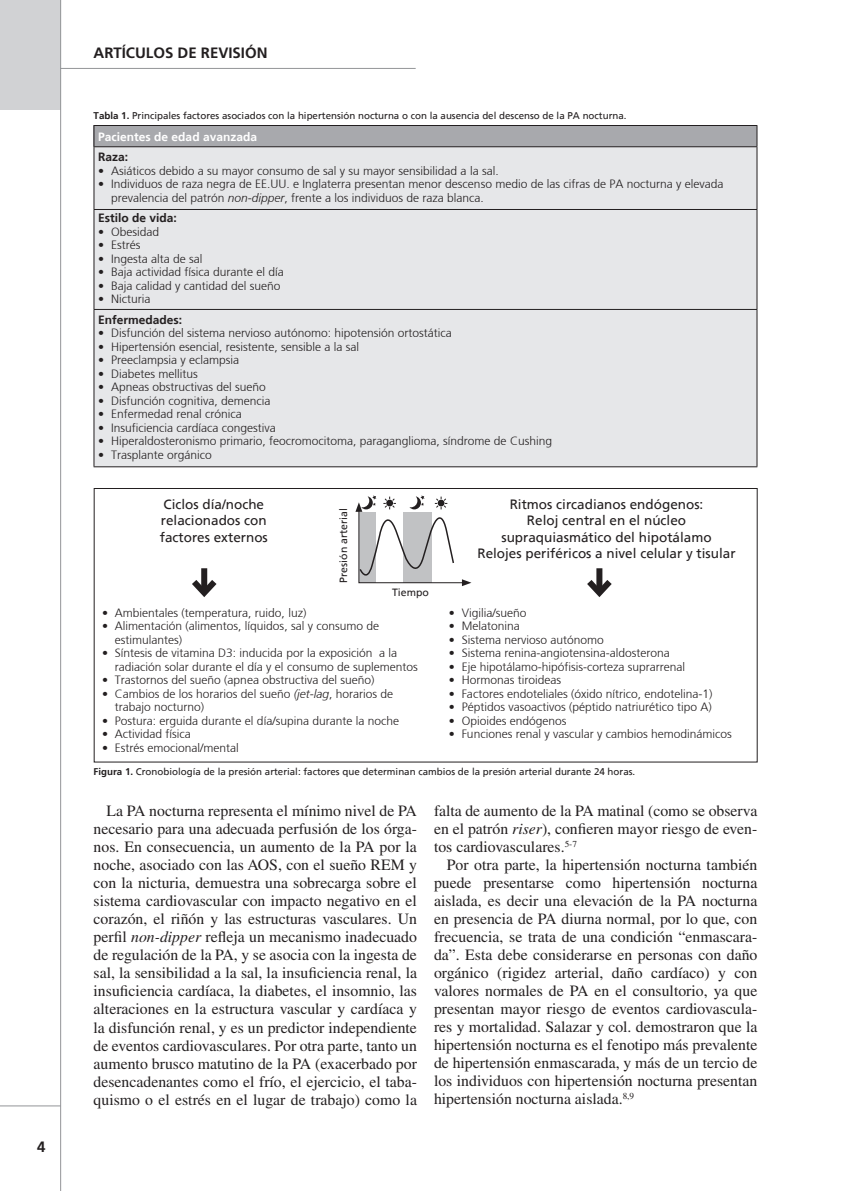
<style>
.page{position:relative;width:851px;height:1191px;background:#fff}
.page>*{position:absolute;margin:0;border:0;box-sizing:border-box;transform-origin:0 0}
.Texto{font:15.75px/18px "Times LT Std";color:#231f20;text-align:justify}
.t1{font:700 15px "Frutiger LT Std";color:#231f20}
.t2{font:13.5px/16.5px "Frutiger";color:#231f20}
.t3{font:300 12px/13.5px "Frutiger";color:#231f20}
.cuadros_textos{font:700 12px "Frutiger";color:#231f20}
.cuadros_textos-2{font:700 12px "Frutiger";color:#fff}
.t4{font:10.5px "Frutiger";color:#231f20}
.Epigrafe{font:9.75px "Frutiger";color:#231f20}
.s1{font-weight:700}
.s2{font-style:italic}
</style>
<div class="page">
<div style="left:0;top:0;width:60px;height:109px;background:#d1d2d4"></div>
<hr style="left:60px;top:68px;width:355px;height:1px;background:#939598">
<hr style="left:60px;top:0;width:1px;height:1191px;background:#939598">
<hr style="left:0;top:1105px;width:61px;height:1px;background:#939598">
<div style="left:94px;top:125px;width:662px;height:22px;background:#a8a9ad"></div>
<div style="left:95px;top:147px;width:661px;height:319px;background:#e6e7e9"></div>
<hr style="left:94px;top:125px;width:663px;height:1px;background:#231f20">
<hr style="left:94px;top:146px;width:663px;height:1px;background:#231f20">
<hr style="left:94px;top:209px;width:663px;height:1px;background:#231f20">
<hr style="left:94px;top:309px;width:663px;height:1px;background:#231f20">
<hr style="left:94px;top:466px;width:663px;height:1px;background:#231f20">
<svg style="left:94px;top:126px;width:1px;height:20px"></svg>
<hr style="left:94px;top:147px;width:1px;height:62px;background:#231f20">
<hr style="left:94px;top:210px;width:1px;height:99px;background:#231f20">
<hr style="left:94px;top:310px;width:1px;height:156px;background:#231f20">
<svg style="left:756px;top:126px;width:1px;height:20px"></svg>
<hr style="left:756px;top:147px;width:1px;height:62px;background:#231f20">
<hr style="left:756px;top:210px;width:1px;height:99px;background:#231f20">
<hr style="left:756px;top:310px;width:1px;height:156px;background:#231f20">
<div style="left:94px;top:488px;width:663px;height:274px;border:1px solid #231f20"></div>
<div style="left:201px;top:568px;width:6px;height:25px;background:#231f20"></div>
<svg style="left:192px;top:573px;width:25px;height:24px"></svg>
<div style="left:596px;top:568px;width:6px;height:25px;background:#231f20"></div>
<svg style="left:587px;top:573px;width:25px;height:24px"></svg>
<svg style="left:355px;top:495px;width:116px;height:91px"></svg>
<p class="t1" style="left:37px;top:1137px;width:10px">4</p>
<p class="t1" style="left:94px;top:44px;width:175px">ARTÍCULOS DE REVISIÓN</p>
<p class="Epigrafe" style="left:94px;top:110px;width:534px"><span class="s1">Tabla 1.</span> Principales factores asociados con la hipertensión nocturna o con la ausencia del descenso de la PA nocturna.</p>
<p class="cuadros_textos-2" style="left:98px;top:130px;width:160px">Pacientes de edad avanzada</p>
<p class="cuadros_textos" style="left:98px;top:150px;width:32px">Raza:</p>
<p class="t3" style="left:98px;top:164px;width:402px">• Asiáticos debido a su mayor consumo de sal y su mayor sensibilidad a la sal.</p>
<p class="t3" style="left:111px;top:177px;width:614px;text-indent:-13px">• Individuos de raza negra de EE.UU. e Inglaterra presentan menor descenso medio de las cifras de PA nocturna y elevada prevalencia del patrón <span class="s2">non-dipper</span>, frente a los individuos de raza blanca.</p>
<p class="cuadros_textos" style="left:98px;top:211px;width:80px">Estilo de vida:</p>
<p class="t3" style="left:98px;top:225px;width:62px">• Obesidad</p>
<p class="t3" style="left:98px;top:238px;width:44px">• Estrés</p>
<p class="t3" style="left:98px;top:252px;width:106px">• Ingesta alta de sal</p>
<p class="t3" style="left:98px;top:265px;width:187px">• Baja actividad física durante el día</p>
<p class="t3" style="left:98px;top:279px;width:184px">• Baja calidad y cantidad del sueño</p>
<p class="t3" style="left:98px;top:292px;width:54px">• Nicturia</p>
<p class="cuadros_textos" style="left:98px;top:313px;width:86px">Enfermedades:</p>
<p class="t3" style="left:98px;top:326px;width:355px">• Disfunción del sistema nervioso autónomo: hipotensión ortostática</p>
<p class="t3" style="left:98px;top:340px;width:262px">• Hipertensión esencial, resistente, sensible a la sal</p>
<p class="t3" style="left:98px;top:353px;width:142px">• Preeclampsia y eclampsia</p>
<p class="t3" style="left:98px;top:367px;width:101px">• Diabetes mellitus</p>
<p class="t3" style="left:98px;top:380px;width:169px">• Apneas obstructivas del sueño</p>
<p class="t3" style="left:98px;top:394px;width:174px">• Disfunción cognitiva, demencia</p>
<p class="t3" style="left:98px;top:407px;width:145px">• Enfermedad renal crónica</p>
<p class="t3" style="left:98px;top:421px;width:179px">• Insuficiencia cardíaca congestiva</p>
<p class="t3" style="left:98px;top:434px;width:455px">• Hiperaldosteronismo primario, feocromocitoma, paraganglioma, síndrome de Cushing</p>
<p class="t3" style="left:98px;top:448px;width:115px">• Trasplante orgánico</p>
<p class="t2" style="left:160px;top:495px;width:110px">Ciclos día/noche relacionados con factores externos</p>
<p class="t4" style="left:337px;top:582px;width:76px;rotate:-90deg">Presión arterial</p>
<p class="t4" style="left:392px;top:586px;width:38px">Tiempo</p>
<p class="t3" style="left:102px;top:606px;width:206px">• Ambientales (temperatura, ruido, luz)</p>
<p class="t3" style="left:115px;top:619px;width:266px;text-indent:-13px">• Alimentación (alimentos, líquidos, sal y consumo de estimulantes)</p>
<p class="t3" style="left:115px;top:646px;width:304px;text-indent:-13px">• Síntesis de vitamina D3: inducida por la exposición a la radiación solar durante el día y el consumo de suplementos</p>
<p class="t3" style="left:102px;top:673px;width:274px">• Trastornos del sueño (apnea obstructiva del sueño)</p>
<p class="t3" style="left:115px;top:687px;width:280px;text-indent:-13px">• Cambios de los horarios del sueño <span class="s2">(jet-lag</span>, horarios de trabajo nocturno)</p>
<p class="t3" style="left:102px;top:714px;width:298px">• Postura: erguida durante el día/supina durante la noche</p>
<p class="t3" style="left:102px;top:727px;width:90px">• Actividad física</p>
<p class="t3" style="left:102px;top:741px;width:138px">• Estrés emocional/mental</p>
<p class="t2" style="left:509px;top:495px;width:195px">Ritmos circadianos endógenos:</p>
<p class="t2" style="left:501px;top:512px;width:212px;text-align:center">Reloj central en el núcleo supraquiasmático del hipotálamo</p>
<p class="t2" style="left:477px;top:545px;width:260px">Relojes periféricos a nivel celular y tisular</p>
<p class="t3" style="left:449px;top:606px;width:79px">• Vigilia/sueño</p>
<p class="t3" style="left:449px;top:619px;width:72px">• Melatonina</p>
<p class="t3" style="left:449px;top:633px;width:156px">• Sistema nervioso autónomo</p>
<p class="t3" style="left:449px;top:646px;width:222px">• Sistema renina-angiotensina-aldosterona</p>
<p class="t3" style="left:449px;top:660px;width:238px">• Eje hipotálamo-hipófisis-corteza suprarrenal</p>
<p class="t3" style="left:449px;top:673px;width:114px">• Hormonas tiroideas</p>
<p class="t3" style="left:449px;top:687px;width:265px">• Factores endoteliales (óxido nítrico, endotelina-1)</p>
<p class="t3" style="left:449px;top:700px;width:264px">• Péptidos vasoactivos (péptido natriurético tipo A)</p>
<p class="t3" style="left:449px;top:714px;width:119px">• Opioides endógenos</p>
<p class="t3" style="left:449px;top:727px;width:284px">• Funciones renal y vascular y cambios hemodinámicos</p>
<p class="Epigrafe" style="left:94px;top:765px;width:543px"><span class="s1">Figura 1.</span> Cronobiología de la presión arterial: factores que determinan cambios de la presión arterial durante 24 horas.</p>
<p class="Texto" style="left:94px;top:802px;width:325px;text-indent:13px">La PA nocturna representa el mínimo nivel de PA necesario para una adecuada perfusión de los órga&shy;nos. En consecuencia, un aumento de la PA por la noche, asociado con las AOS, con el sueño REM y con la nicturia, demuestra una sobrecarga sobre el sistema cardiovascular con impacto negativo en el corazón, el riñón y las estructuras vasculares. Un perfil <span class="s2">non-dipper</span> refleja un mecanismo inadecuado de regulación de la PA, y se asocia con la ingesta de sal, la sensibilidad a la sal, la insuficiencia renal, la insuficiencia cardíaca, la diabetes, el insomnio, las alteraciones en la estructura vascular y cardíaca y la disfunción renal, y es un predictor independiente de eventos cardiovasculares. Por otra parte, tanto un aumento brusco matutino de la PA (exacerbado por desencadenantes como el frío, el ejercicio, el taba&shy;quismo o el estrés en el lugar de trabajo) como la</p>
<p class="Texto" style="left:434px;top:802px;width:325px">falta de aumento de la PA matinal (como se observa en el patrón <span class="s2">riser</span>), confieren mayor riesgo de even&shy;tos cardiovasculares.<sup>5-7</sup></p>
<p class="Texto" style="left:434px;top:856px;width:325px;text-indent:13px">Por otra parte, la hipertensión nocturna también puede presentarse como hipertensión nocturna aislada, es decir una elevación de la PA nocturna en presencia de PA diurna normal, por lo que, con frecuencia, se trata de una condición “enmascara&shy;da”. Esta debe considerarse en personas con daño orgánico (rigidez arterial, daño cardíaco) y con valores normales de PA en el consultorio, ya que presentan mayor riesgo de eventos cardiovascula&shy;res y mortalidad. Salazar y col. demostraron que la hipertensión nocturna es el fenotipo más prevalente de hipertensión enmascarada, y más de un tercio de los individuos con hipertensión nocturna presentan hipertensión nocturna aislada.<sup>8,9</sup></p>
</div>
